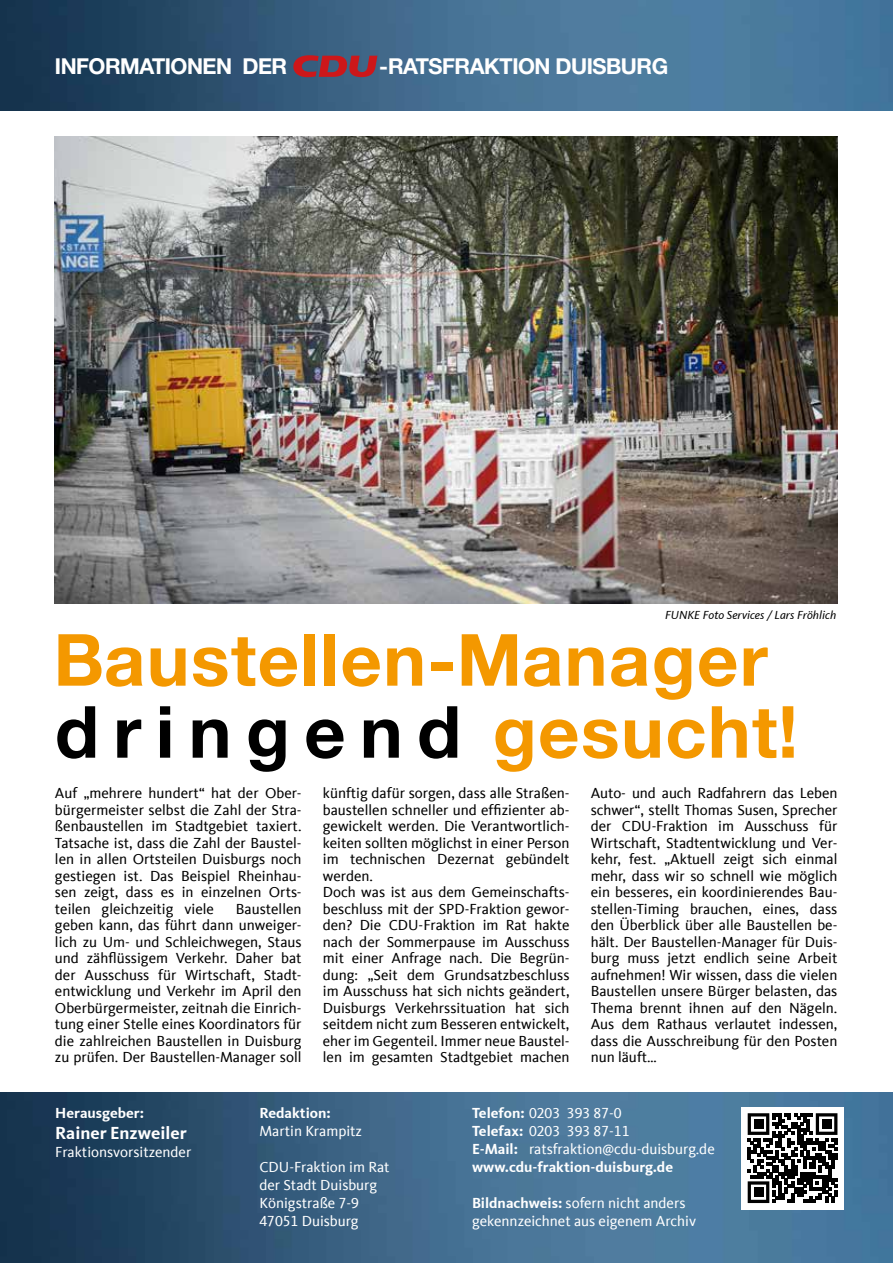
<style>
.page{position:relative;width:893px;height:1263px;background:#fff}
.page>*{position:absolute;margin:0;border:0;box-sizing:border-box;transform-origin:0 0}
.t1{font:700 72px/72px "CDU Helvetica";letter-spacing:.02em;color:#f49800}
.t2{font:700 21.9px "CDU Helvetica";letter-spacing:.01em;color:#fff}
.t3{font:700 18px "CDU Kievit Tab";color:#fff}
.t4{font:15px/16.5px "CDU Kievit Tab";color:#000;text-align:justify}
.t5{font:15px/18px "CDU Kievit Tab";color:#fff}
.t6{font:700 15px/18px "CDU Kievit Tab";color:#fff}
.t7{font:italic 12px "CDU Kievit Tab";color:#000}
.s1{color:#000}
.s2{font-weight:400}
.s3{font-weight:700}
</style>
<div class="page">
<img style="left:0;top:1093px;width:893px;height:170px">
<div style="left:741px;top:1107px;width:103px;height:102px;background:#fff"></div>
<svg style="left:748px;top:1113px;width:89px;height:90px"></svg>
<div style="left:754px;top:1119px;width:9px;height:10px;background:#000"></div>
<div style="left:822px;top:1119px;width:9px;height:10px;background:#000"></div>
<div style="left:754px;top:1187px;width:9px;height:10px;background:#000"></div>
<img style="left:0;top:0;width:893px;height:111px">
<svg style="left:292px;top:55px;width:85px;height:22px;background:#8d3747"></svg>
<img style="left:55px;top:136px;width:782px;height:468px">
<h2 class="t2" style="left:55px;top:53px;width:233px">INFORMATIONEN DER</h2>
<h2 class="t2" style="left:379px;top:53px;width:290px">-RATSFRAKTION DUISBURG</h2>
<p class="t7" style="left:665px;top:608px;width:172px">FUNKE Foto Services / Lars Fröhlich</p>
<h1 class="t1" style="left:55px;top:622px;width:744px">Baustellen-Manager <span class="s1">dringend</span> gesucht!</h1>
<p class="t4" style="left:55px;top:785px;width:248px">Auf „mehrere hundert“ hat der Ober&shy;bürgermeister selbst die Zahl der Stra&shy;ßenbaustellen im Stadtgebiet taxiert.<br>Tatsache ist, dass die Zahl der Baustel&shy;len in allen Ortsteilen Duisburgs noch gestiegen ist. Das Beispiel Rheinhau&shy;sen zeigt, dass es in einzelnen Orts&shy;teilen gleichzeitig viele</p>
<p class="t4" style="left:55px;top:900px;width:248px;text-indent:181px">Baustellen geben kann, das führt dann unweiger&shy;lich zu Um- und Schleichwegen, Staus und zähflüssigem Verkehr. Daher bat der Ausschuss für Wirtschaft, Stadt&shy;entwicklung und Verkehr im April den Oberbürgermeister, zeitnah die Einrich&shy;tung einer Stelle eines Koordinators für die zahlreichen Baustellen in Duisburg zu prüfen. Der Baustellen-Manager soll</p>
<p class="t4" style="left:323px;top:785px;width:248px;text-align:left">künftig dafür sorgen, dass alle Straßen&shy;baustellen schneller und effizienter ab&shy;gewickelt werden. Die Verantwortlich&shy;keiten sollten möglichst in einer Person im technischen Dezernat gebündelt werden.<br>Doch was ist aus dem Gemeinschafts&shy;beschluss mit der SPD-Fraktion gewor&shy;den? Die CDU-Fraktion im Rat hakte nach der Sommerpause im Ausschuss mit einer Anfrage nach. Die Begrün&shy;dung: „Seit dem Grundsatzbeschluss im Ausschuss hat sich nichts geändert, Duisburgs Verkehrssituation hat sich seitdem nicht zum Besseren entwickelt, eher im Gegenteil. Immer neue Baustel&shy;len im gesamten Stadtgebiet machen</p>
<p class="t4" style="left:591px;top:785px;width:248px">Auto- und auch Radfahrern das Leben schwer“, stellt Thomas Susen, Sprecher der CDU-Fraktion im Ausschuss für Wirtschaft, Stadtentwicklung und Ver&shy;kehr, fest. „Aktuell zeigt sich einmal mehr, dass wir so schnell wie möglich ein besseres, ein koordinierendes Bau&shy;stellen-Timing brauchen, eines, dass den Überblick über alle Baustellen be&shy;hält. Der Baustellen-Manager für Duis&shy;burg muss jetzt endlich seine Arbeit aufnehmen! Wir wissen, dass die vielen Baustellen unsere Bürger belasten, das Thema brennt ihnen auf den Nägeln.<br>Aus dem Rathaus verlautet indessen, dass die Ausschreibung für den Posten nun läuft…</p>
<p class="t6" style="left:55px;top:1103px;width:90px">Herausgeber:</p>
<p class="t3" style="left:55px;top:1122px;width:133px">Rainer Enzweiler</p>
<p class="t5" style="left:55px;top:1143px;width:138px">Fraktionsvorsitzender</p>
<p class="t6" style="left:259px;top:1103px;width:73px">Redaktion:</p>
<p class="t5" style="left:259px;top:1122px;width:104px">Martin Krampitz</p>
<p class="t5" style="left:259px;top:1158px;width:132px">CDU-Fraktion im Rat der Stadt Duisburg<br>Königstraße 7-9<br>47051 Duisburg</p>
<p class="t6" style="left:472px;top:1104px;width:244px">Telefon: <span class="s2">0203 393 87-0<br></span>Telefax: <span class="s2">0203 393 87-11<br></span>E-Mail: <span class="s2">ratsfraktion@cdu-duisburg.de </span>www.cdu-fraktion-duisburg.de</p>
<p class="t5" style="left:472px;top:1194px;width:226px"><span class="s3">Bildnachweis:</span> sofern nicht anders gekennzeichnet aus eigenem Archiv</p>
</div>
